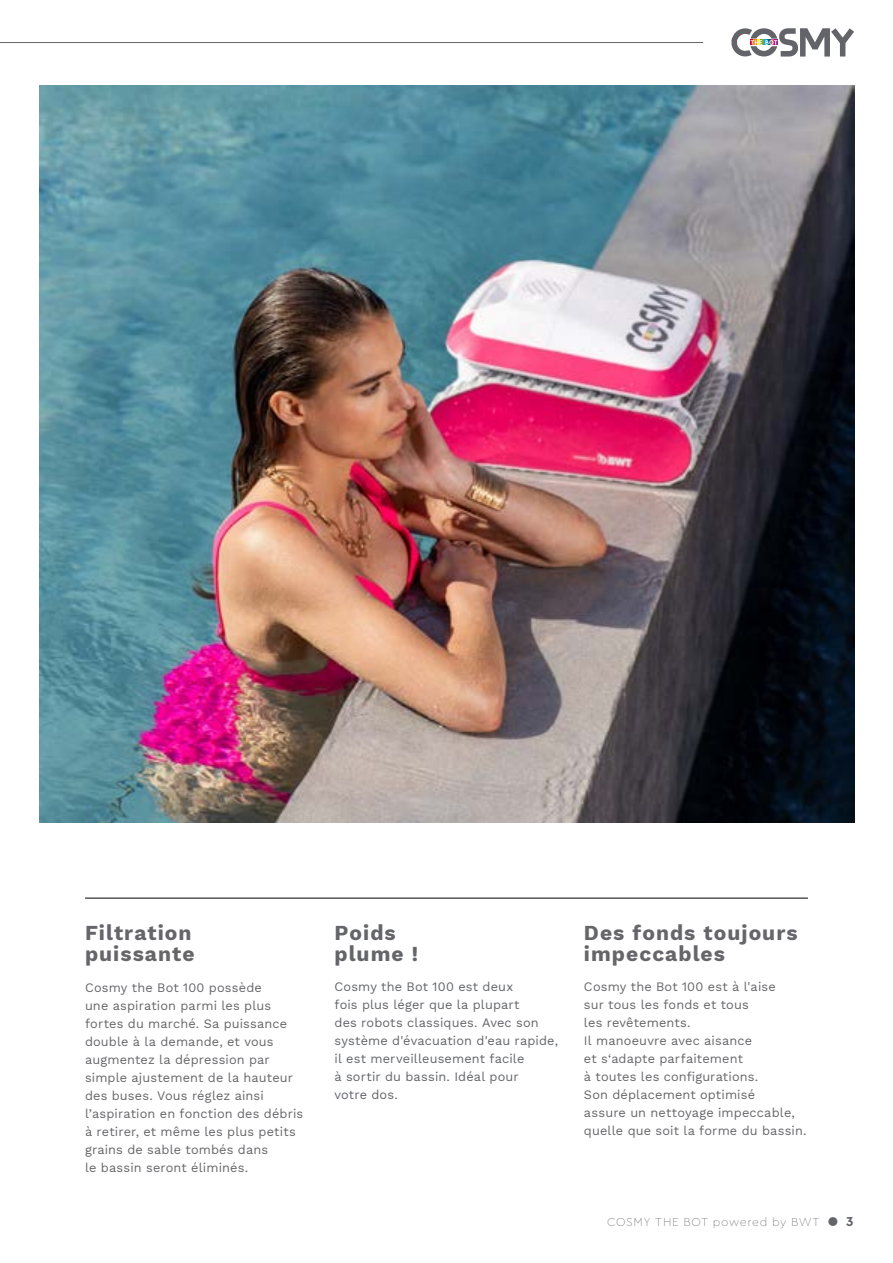
<style>
.page{position:relative;width:893px;height:1263px;background:#fff}
.page>*{position:absolute;margin:0;border:0;box-sizing:border-box;transform-origin:0 0}
.t1{font:700 21px/21px "Work Sans";letter-spacing:.05em;color:#66666a}
.t2{font:700 21px/21px "Work Sans";letter-spacing:.05em;color:#636569}
.t3{font:12.75px/18px "Work Sans";letter-spacing:.01em;color:#66666a}
.t4{font:12.75px/18px "Work Sans";letter-spacing:.01em;color:#636569}
.t5{font:100 12px "Cera PRO";letter-spacing:.05em;color:#636569}
.s1{font-weight:700;font-size:13.5px}
</style>
<div class="page">
<hr style="left:0;top:42px;width:703px;height:1px;background:#66666a">
<svg style="left:731px;top:28px;width:123px;height:29px"></svg>
<hr style="left:85px;top:898px;width:723px;height:1px;background:#000">
<img style="left:39px;top:85px;width:816px;height:738px">
<h1 class="t1" style="left:85px;top:921px;width:111px">Filtration puissante</h1>
<h1 class="t2" style="left:334px;top:921px;width:85px">Poids plume !</h1>
<p class="t4" style="left:334px;top:977px;width:225px">Cosmy the Bot 100 est deux<br>fois plus léger que la plupart<br>des robots classiques. Avec son système d'évacuation d'eau rapide, il est merveilleusement facile<br>à sortir du bassin. Idéal pour<br>votre dos.</p>
<p class="t3" style="left:85px;top:978px;width:220px">Cosmy the Bot 100 possède<br>une aspiration parmi les plus fortes du marché. Sa puissance double à la demande, et vous augmentez la dépression par simple ajustement de la hauteur des buses. Vous réglez ainsi l’aspiration en fonction des débris à retirer, et même les plus petits grains de sable tombés dans<br>le bassin seront éliminés.</p>
<h1 class="t1" style="left:584px;top:921px;width:215px">Des fonds toujours impeccables</h1>
<p class="t3" style="left:584px;top:977px;width:224px">Cosmy the Bot 100 est à l'aise<br>sur tous les fonds et tous<br>les revêtements.<br>Il manoeuvre avec aisance<br>et s‘adapte parfaitement<br>à toutes les configurations.<br>Son déplacement optimisé<br>assure un nettoyage impeccable, quelle que soit la forme du bassin.</p>
<p class="t5" style="left:607px;top:1214px;width:248px">COSMY THE BOT powered by BWT <span class="s1">● 3</span></p>
</div>
